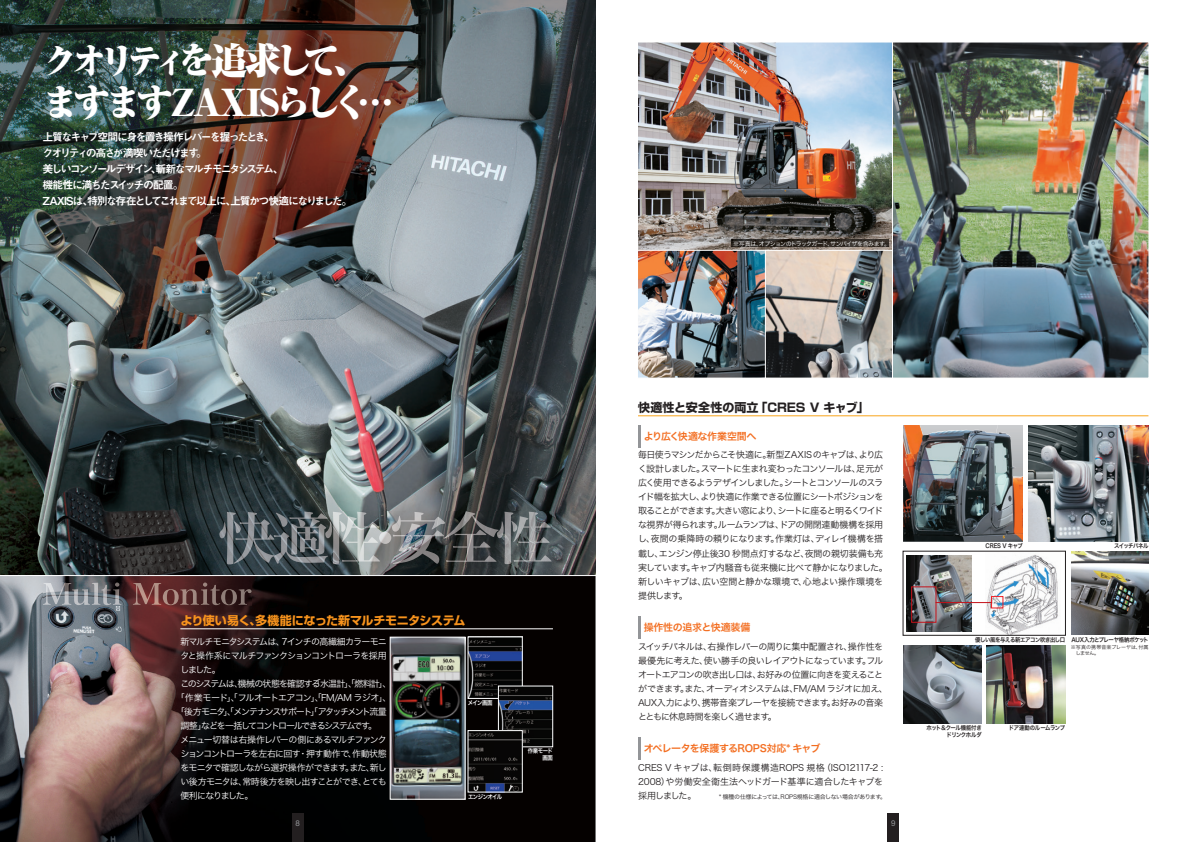
<style>
.page{position:relative;width:1191px;height:842px;background:#fff}
.page>*{position:absolute;margin:0;border:0;box-sizing:border-box;transform-origin:0 0}
.t1{font:900 36px/42px "Ryumin Pro";letter-spacing:-.13em;color:#fff}
.t2{font:700 12px "Shin Go Pro";letter-spacing:-.03em;color:#f7931d}
.t3{font:700 12px "Shin Go Pro";letter-spacing:-.005em;color:#231f20}
.t4{font:11px/16px "Midashi Go Pro MB31";letter-spacing:-.16em;color:#fff}
.t5{font:10px "Hira Kaku Pro W6";letter-spacing:-.035em;color:#f36e21}
.t6{font:9px/14px "Hira Kaku Pro W3";letter-spacing:-.06em;color:#231f20}
.t7{font:9px "Hira Kaku Pro W3";letter-spacing:-.095em;color:#fff}
.t8{font:9px "Hira Kaku Pro W3";letter-spacing:-.07em;color:#fff}
.t9{font:9px "Hira Kaku Pro W3";letter-spacing:-.17em;color:#fff}
.t10{font:9px "Hira Kaku Pro W3";letter-spacing:-.15em;color:#fff}
.t11{font:9px "Hira Kaku Pro W3";letter-spacing:-.135em;color:#fff}
.t12{font:8px "Helvetica Neue";color:#939598}
.t13{font:6px "Hira Kaku Pro W6";letter-spacing:-.075em;color:#231f20;scale:.9 1}
.t14{font:6px "Hira Kaku Pro W3";letter-spacing:-.05em;color:#231f20}
.t15{font:6px "Hira Kaku Pro W3";letter-spacing:-.1em;color:#fff}
.t16{font:6px/7px "Hira Kaku Pro W6";letter-spacing:-.095em;color:#fff;text-align:right;scale:.9 1}
.t17{font:6px "Hira Kaku Pro W6";letter-spacing:-.105em;color:#231f20;scale:.9 1}
.t18{font:5px/6px "Hira Kaku Pro W3";letter-spacing:-.01em;color:#231f20}
</style>
<div class="page">
<img style="left:0;top:576px;width:596px;height:266px">
<img style="left:0;top:0;width:596px;height:576px">
<img style="left:638px;top:43px;width:253px;height:206px">
<svg style="left:902px;top:551px;width:163px;height:84px"></svg>
<img style="left:903px;top:425px;width:120px;height:116px">
<img style="left:1028px;top:425px;width:120px;height:116px">
<hr style="left:638px;top:425px;width:3px;height:22px;background:#939598">
<img style="left:907px;top:555px;width:64px;height:77px">
<hr style="left:638px;top:416px;width:510px;height:1px;background:#f9a51b">
<hr style="left:638px;top:616px;width:3px;height:23px;background:#939598">
<hr style="left:638px;top:737px;width:3px;height:23px;background:#939598">
<img style="left:1071px;top:552px;width:77px;height:83px">
<img style="left:903px;top:645px;width:78px;height:78px">
<div style="left:991px;top:596px;width:12px;height:12px;border:1px solid #ee1d23"></div>
<div style="left:911px;top:586px;width:25px;height:37px;border:1px solid #c4121a"></div>
<hr style="left:935px;top:602px;width:56px;height:1px;background:#c4121a">
<img style="left:219px;top:511px;width:332px;height:53px">
<img style="left:392px;top:639px;width:71px;height:158px">
<div style="left:390px;top:637px;width:75px;height:162px;border:1px solid #fff"></div>
<img style="left:470px;top:639px;width:50px;height:58px">
<img style="left:500px;top:688px;width:51px;height:57px">
<div style="left:498px;top:686px;width:55px;height:61px;border:1px solid #fff"></div>
<img style="left:470px;top:732px;width:50px;height:58px">
<img style="left:43px;top:582px;width:208px;height:23px">
<hr style="left:180px;top:628px;width:373px;height:1px;background:#fff">
<img style="left:638px;top:249px;width:253px;height:129px">
<img style="left:891px;top:42px;width:258px;height:336px">
<img style="left:987px;top:645px;width:78px;height:78px">
<img style="left:731px;top:240px;width:158px;height:7px">
<div style="left:292px;top:813px;width:11px;height:29px;background:#231f20"></div>
<div style="left:887px;top:813px;width:12px;height:29px;background:#231f20"></div>
<h1 class="t1" style="left:43px;top:37px;width:352px">クオリティを追求して、ますますZAXISらしく…</h1>
<p class="t4" style="left:43px;top:127px;width:311px">上質なキャブ空間に身を置き操作レバーを握ったとき、<br>クオリティの高さが満喫いただけます。<br>美しいコンソールデザイン、斬新なマルチモニタシステム、<br>機能性に満ちたスイッチの配置。<br>ZAXISは、特別な存在としてこれまで以上に、上質かつ快適になりました。</p>
<p class="t15" style="left:733px;top:238px;width:158px">※写真は、オプションのトラックガード、サンバイザを含みます。</p>
<h2 class="t3" style="left:638px;top:398px;width:232px">快適性と安全性の両立「CRES V キャブ」</h2>
<h2 class="t2" style="left:180px;top:611px;width:287px">より使い易く、多機能になった新マルチモニタシステム</h2>
<p class="t7" style="left:180px;top:634px;width:208px">新マルチモニタシステムは、７インチの高繊細カラーモニ</p>
<p class="t7" style="left:180px;top:648px;width:208px">タと操作系にマルチファンクションコントローラを採用</p>
<p class="t7" style="left:180px;top:662px;width:42px">しました。</p>
<p class="t7" style="left:180px;top:676px;width:213px">このシステムは、機械の状態を確認する「水温計」、「燃料計」、</p>
<p class="t8" style="left:176px;top:690px;width:217px">「作業モード」、「フルオートエアコン」、「FM/AM ラジオ」、</p>
<p class="t9" style="left:176px;top:704px;width:213px">「後方モニタ」、「メンテナンスサポート」「アタッチメント流量</p>
<p class="t10" style="left:180px;top:718px;width:198px">調整」などを一括してコントロールできるシステムです。</p>
<p class="t7" style="left:180px;top:732px;width:208px">メニュー切替は右操作レバーの側にあるマルチファンク</p>
<p class="t7" style="left:180px;top:746px;width:208px">ションコントローラを左右に回す・押す動作で、作動状態</p>
<p class="t7" style="left:180px;top:760px;width:208px">をモニタで確認しながら選択操作ができます。また、新し</p>
<p class="t7" style="left:180px;top:774px;width:208px">い後方モニタは、常時後方を映し出すことができ、とても</p>
<p class="t11" style="left:180px;top:788px;width:74px">便利になりました。</p>
<p class="t16" style="left:468px;top:699px;width:29px">メイン画面</p>
<p class="t16" style="left:468px;top:793px;width:39px">エンジンオイル</p>
<p class="t16" style="left:527px;top:747px;width:30px">作業モード画面</p>
<p class="t5" style="left:643px;top:427px;width:114px">より広く快適な作業空間へ</p>
<p class="t6" style="left:638px;top:447px;width:251px">毎日使うマシンだからこそ快適に。新型ZAXISのキャブは、より広く設計しました。スマートに生まれ変わったコンソールは、足元が広く使用できるようデザインしました。シートとコンソールのスライド幅を拡大し、より快適に作業できる位置にシートポジションを取ることができます。大きい窓により、シートに座ると明るくワイドな視界が得られます。ルームランプは、ドアの開閉連動機構を採用し、夜間の乗降時の頼りになります。作業灯は、ディレイ機構を搭載し、エンジン停止後30 秒間点灯するなど、夜間の親切装備も充実しています。キャブ内騒音も従来機に比べて静かになりました。新しいキャブは、広い空間と静かな環境で、心地よい操作環境を提供します。</p>
<p class="t5" style="left:643px;top:618px;width:108px">操作性の追求と快適装備</p>
<p class="t6" style="left:638px;top:639px;width:251px">スイッチパネルは、右操作レバーの周りに集中配置され、操作性を最優先に考えた、使い勝手の良いレイアウトになっています。フルオートエアコンの吹き出し口は、お好みの位置に向きを変えることができます。また、オーディオシステムは、FM/AM ラジオに加え、AUX入力により、携帯音楽プレーヤを接続できます。お好みの音楽とともに休息時間を楽しく過せます。</p>
<p class="t5" style="left:643px;top:739px;width:178px">オペレータを保護するROPS対応* キャブ</p>
<p class="t6" style="left:638px;top:760px;width:247px;text-align:justify">CRES V キャブは、転倒時保護構造ROPS 規格（ISO12117-2 :<br>2008）や労働安全衛生法ヘッドガード基準に適合したキャブを採用しました。</p>
<p class="t14" style="left:719px;top:791px;width:169px">* 機種の仕様によっては、ROPS規格に適合しない場合があります。</p>
<p class="t12" style="left:295px;top:818px;width:6px">8</p>
<p class="t12" style="left:891px;top:818px;width:6px">9</p>
<p class="t13" style="left:985px;top:540px;width:43px">CRES V キャブ</p>
<p class="t17" style="left:1114px;top:540px;width:39px">スイッチパネル</p>
<p class="t13" style="left:975px;top:634px;width:101px">優しい風を与える新エアコン吹き出し口</p>
<p class="t13" style="left:1071px;top:634px;width:87px">AUX入力とプレーヤ格納ポケット</p>
<p class="t18" style="left:1075px;top:644px;width:74px;text-indent:-5px">※写真の携帯音楽プレーヤは、付属しません。</p>
<p class="t13" style="left:926px;top:722px;width:63px">ホット＆クール機能付き</p>
<p class="t13" style="left:1008px;top:722px;width:64px">ドア連動のルームランプ</p>
<p class="t13" style="left:946px;top:729px;width:40px">ドリンクホルダ</p>
</div>
